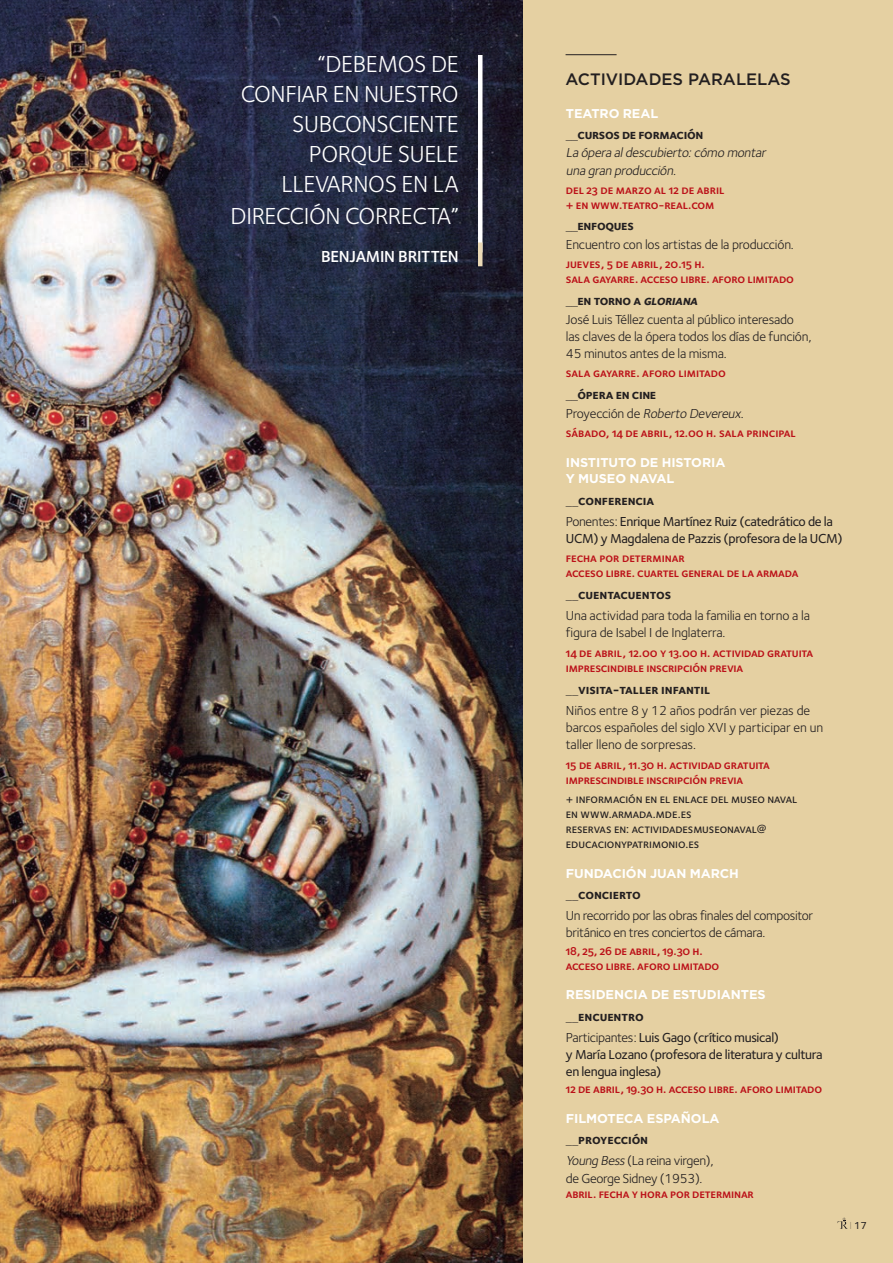
<style>
.page{position:relative;width:893px;height:1263px;background:#fff}
.page>*{position:absolute;margin:0;border:0;box-sizing:border-box;transform-origin:0 0}
.t1{font:24px/30px "Foundry Sterling";letter-spacing:-.015em;color:#fff;text-align:right}
.t2{font:500 16.5px "Gotham";color:#231f20}
.t3{font:16.5px "Foundry Sterling Demi Expert";letter-spacing:-.015em;color:#fff}
.t4{font:13.5px/17.2px "Foundry Sterling";letter-spacing:-.015em;color:#231f20}
.t5{font:500 13.5px/17.2px "Foundry Sterling";letter-spacing:-.025em;color:#231f20}
.t6{font:13.5px "Foundry Sterling Bold Expert";letter-spacing:-.005em;color:#231f20}
.t7{font:italic 13.5px/17.2px "Foundry Sterling";color:#231f20}
.t8{font:13.5px "Foundry Sterling Bold Expert";letter-spacing:-.025em;color:#231f20}
.t9{font:700 12.75px/16.5px "Gotham";letter-spacing:-.005em;color:#fff}
.t10{font:12.3px/15px "Foundry Sterling Demi Expert";letter-spacing:-.015em;color:#bb1018}
.t11{font:12.3px/15px "Foundry Sterling Medium Expert";letter-spacing:-.005em;color:#231f20}
.t12{font:500 10.5px "Foundry Sterling";color:#231f20}
.s1{font-family:"Foundry Sterling Light Expert"}
.s2{font-style:italic}
.s3{font-style:normal}
.s4{font-weight:400}
.s5{font-family:"Gotham";font-weight:100;font-size:10.05px}
</style>
<div class="page">
<img style="left:0;top:0;width:523px;height:1263px">
<div style="left:523px;top:0;width:370px;height:1263px;background:#e5d0a2"></div>
<hr style="left:566px;top:54px;width:51px;height:1px;background:#231f20">
<svg style="left:838px;top:1217px;width:9px;height:12px"></svg>
<hr style="left:478px;top:55px;width:4px;height:197px;background:#fff">
<hr style="left:478px;top:242px;width:4px;height:24px;background:#ebdab6">
<h1 class="t1" style="left:241px;top:49px;width:220px">“DEBEMOS DE<br>CONFIAR EN NUESTRO<br>SUBCONSCIENTE<br>PORQUE SUELE<br>LLEVARNOS EN LA</h1>
<h1 class="t1" style="left:231px;top:201px;width:230px">DIRECCIÓN CORRECTA”</h1>
<h2 class="t3" style="left:321px;top:246px;width:139px">BENJAMIN BRITTEN</h2>
<h2 class="t2" style="left:566px;top:68px;width:227px">ACTIVIDADES PARALELAS</h2>
<p class="t9" style="left:566px;top:105px;width:94px">TEATRO REAL</p>
<p class="t8" style="left:566px;top:126px;width:139px"><span class="s1">__</span>cursos de formación</p>
<p class="t7" style="left:566px;top:144px;width:204px">La ópera aldescubierto:cómo montar una gran producción.</p>
<p class="t10" style="left:566px;top:182px;width:160px">del 23 de marzo al 12 de abril + en www.teatro-real.com</p>
<p class="t8" style="left:566px;top:218px;width:69px"><span class="s1">__</span>enfoques</p>
<p class="t4" style="left:566px;top:236px;width:229px">Encuentro con los artistas de la producción.</p>
<p class="t10" style="left:566px;top:256px;width:230px">jueves, 5 de abril, 20.15 h.<br>sala gayarre. acceso libre. aforo limitado</p>
<p class="t6" style="left:566px;top:292px;width:136px"><span class="s1">__</span>en torno a <span class="s2">gloriana</span></p>
<p class="t4" style="left:566px;top:310px;width:247px">José Luis Téllez cuenta al público interesado las claves de la ópera todos los días de función,<br>45 minutos antes de la misma.</p>
<p class="t10" style="left:566px;top:365px;width:162px">sala gayarre. aforo limitado</p>
<p class="t8" style="left:566px;top:386px;width:92px"><span class="s1">__</span>ópera en cine</p>
<p class="t7" style="left:566px;top:404px;width:179px"><span class="s3">P roy e cc i ó n d e</span> Roberto Devereux<span class="s3">.</span></p>
<p class="t10" style="left:566px;top:425px;width:231px">sábado, 14 de abril, 12.00 h. sala principal</p>
<p class="t9" style="left:566px;top:454px;width:161px">INSTITUTO DE HISTORIA<br>Y MUSEO NAVAL</p>
<p class="t6" style="left:566px;top:492px;width:90px"><span class="s1">__</span>conferencia</p>
<p class="t5" style="left:566px;top:512px;width:278px"><span class="s4">Ponentes:</span> Enrique Martínez Ruiz (catedrático de la<br>UCM) y Magdalena de Pazzis (profesora de la UCM)</p>
<p class="t10" style="left:566px;top:550px;width:234px">fecha por determinar<br>acceso libre. cuartel general de la armada</p>
<p class="t6" style="left:566px;top:587px;width:107px"><span class="s1">__</span>cuentacuentos</p>
<p class="t4" style="left:566px;top:607px;width:246px">Una actividad para toda la familia en torno a la figura de Isabel I de Inglaterra.</p>
<p class="t10" style="left:566px;top:645px;width:249px">14 de abril, 12.00 y 13.00 h. actividad gratuita imprescindible inscripción previa</p>
<p class="t6" style="left:566px;top:681px;width:146px"><span class="s1">__</span>visita-taller infantil</p>
<p class="t4" style="left:566px;top:701px;width:259px">Niños entre 8 y 12 años podrán ver piezas de barcos españoles del siglo XVI y participar en un taller lleno de sorpresas.</p>
<p class="t10" style="left:566px;top:757px;width:206px">15 de abril, 11.30 h. actividad gratuita imprescindible inscripción previa</p>
<p class="t11" style="left:566px;top:791px;width:233px">+ información en el enlace del museo naval en www.armada.mde.es<br>reservas en: actividadesmuseonaval@ educacionypatrimonio.es</p>
<p class="t9" style="left:566px;top:865px;width:175px">FUNDACIÓN JUAN MARCH</p>
<p class="t6" style="left:566px;top:887px;width:77px"><span class="s1">__</span>concierto</p>
<p class="t4" style="left:566px;top:907px;width:249px">Un recorrido por las obras finales del compositor británico en tres conciertos de cámara.</p>
<p class="t10" style="left:566px;top:943px;width:155px">18, 25, 26 de abril, 19.30 h. acceso libre. aforo limitado</p>
<p class="t9" style="left:566px;top:986px;width:201px">RESIDENCIA DE ESTUDIANTES</p>
<p class="t6" style="left:566px;top:1008px;width:79px"><span class="s1">__</span>encuentro</p>
<p class="t5" style="left:566px;top:1028px;width:258px"><span class="s4">Participantes:</span> Luis Gago (crítico musical)<br>y María Lozano (profesora de literatura y cultura en lengua inglesa)</p>
<p class="t10" style="left:566px;top:1081px;width:258px">12 de abril, 19.30 h. acceso libre. aforo limitado</p>
<p class="t9" style="left:566px;top:1110px;width:155px">FILMOTECA ESPAÑOLA</p>
<p class="t6" style="left:566px;top:1132px;width:84px"><span class="s1">__</span>proyección</p>
<p class="t4" style="left:566px;top:1152px;width:149px"><span class="s2">Young Bess</span>(La reina virgen), de George Sidney (1953).</p>
<p class="t10" style="left:566px;top:1186px;width:190px">abril. fecha y hora por determinar</p>
<p class="t12" style="left:849px;top:1219px;width:19px"><span class="s5">I</span>17</p>
</div>
